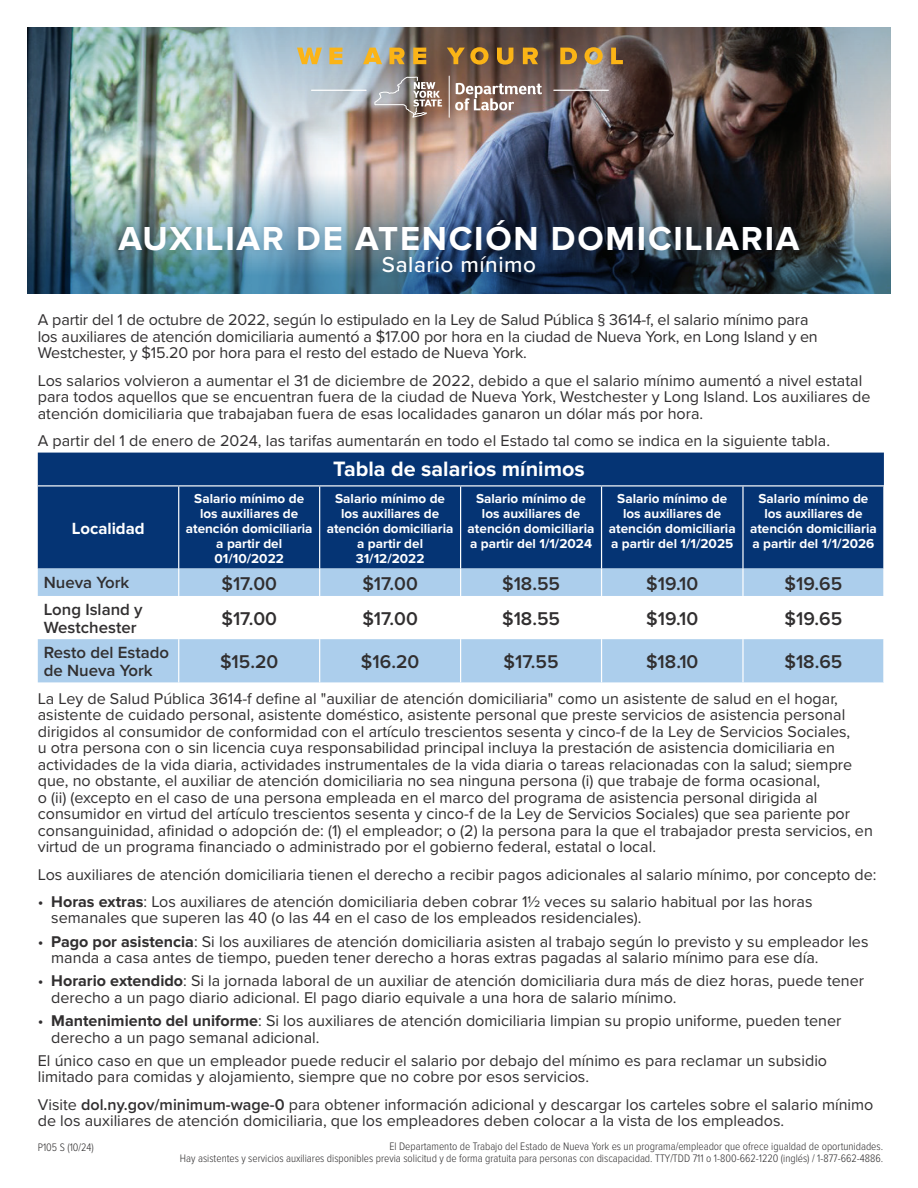
<style>
.page{position:relative;width:918px;height:1188px;background:#fff}
.page>*{position:absolute;margin:0;border:0;box-sizing:border-box;transform-origin:0 0}
.t1{font:700 34.5px "Proxima Nova";letter-spacing:.05em;color:#fff}
.t2{font:500 22.5px "Proxima Nova";letter-spacing:.025em;color:#fff}
.t3{font:700 21.6px "Proxima Nova";color:#fff}
.t4{font:600 19.2px "Proxima Nova";color:#312f30}
.t5{font:600 16.8px/18px "Proxima Nova";color:#312f30}
.t6{font:700 16.8px "Proxima Nova";color:#fff}
.t7{font:16.2px/16.5px "Proxima Nova";color:#312f30}
.t8{font:700 13.5px/15px "Proxima Nova";color:#fff;text-align:center}
.t9{font:300 11.25px/11.2px "Proxima Nova Cond";color:#312f30;text-align:right}
.s1{font-weight:700}
.s2{font-weight:600}
</style>
<div class="page">
<img style="left:27px;top:162px;width:864px;height:12px">
<img style="left:27px;top:27px;width:864px;height:135px">
<img style="left:27px;top:174px;width:864px;height:120px">
<hr style="left:553px;top:90px;width:56px;height:1px;background:#fff">
<hr style="left:311px;top:90px;width:56px;height:1px;background:#fff">
<svg style="left:455px;top:83px;width:87px;height:27px"></svg>
<hr style="left:449px;top:76px;width:1px;height:42px;background:#fff">
<svg style="left:374px;top:77px;width:68px;height:41px;background:#9d8f89"></svg>
<svg style="left:297px;top:48px;width:25px;height:16px"></svg>
<svg style="left:329px;top:48px;width:13px;height:16px"></svg>
<svg style="left:363px;top:48px;width:19px;height:16px"></svg>
<svg style="left:389px;top:48px;width:16px;height:16px"></svg>
<svg style="left:413px;top:48px;width:13px;height:16px"></svg>
<svg style="left:447px;top:47px;width:42px;height:18px"></svg>
<svg style="left:497px;top:48px;width:16px;height:17px"></svg>
<svg style="left:523px;top:48px;width:15px;height:16px"></svg>
<svg style="left:560px;top:48px;width:17px;height:16px"></svg>
<svg style="left:585px;top:47px;width:18px;height:18px"></svg>
<svg style="left:611px;top:48px;width:12px;height:16px"></svg>
<div style="left:113px;top:214px;width:692px;height:64px;background:#002953;opacity:.2"></div>
<div style="left:38px;top:453px;width:846px;height:116px;background:#053474"></div>
<svg style="left:38px;top:569px;width:845px;height:113px;fill:#acceec"></svg>
<hr style="left:178px;top:487px;width:1px;height:82px;background:#fff">
<hr style="left:319px;top:487px;width:1px;height:82px;background:#fff">
<hr style="left:601px;top:487px;width:1px;height:82px;background:#fff">
<hr style="left:742px;top:487px;width:2px;height:82px;background:#fff">
<svg style="left:178px;top:569px;width:1px;height:27px"></svg>
<svg style="left:319px;top:569px;width:1px;height:27px"></svg>
<svg style="left:601px;top:569px;width:1px;height:27px"></svg>
<hr style="left:742px;top:569px;width:2px;height:27px;background:#fff">
<hr style="left:178px;top:596px;width:1px;height:43px;background:#fff">
<hr style="left:319px;top:596px;width:1px;height:43px;background:#fff">
<hr style="left:601px;top:596px;width:1px;height:43px;background:#fff">
<hr style="left:742px;top:596px;width:2px;height:43px;background:#fff">
<hr style="left:178px;top:639px;width:1px;height:43px;background:#fff">
<hr style="left:319px;top:639px;width:1px;height:43px;background:#fff">
<hr style="left:601px;top:639px;width:1px;height:43px;background:#fff">
<hr style="left:742px;top:639px;width:2px;height:43px;background:#fff">
<hr style="left:38px;top:485px;width:141px;height:2px;background:#fff">
<hr style="left:179px;top:485px;width:141px;height:2px;background:#fff">
<hr style="left:320px;top:485px;width:141px;height:2px;background:#fff">
<hr style="left:461px;top:485px;width:141px;height:2px;background:#fff">
<hr style="left:602px;top:485px;width:141px;height:2px;background:#fff">
<hr style="left:743px;top:485px;width:142px;height:2px;background:#fff">
<hr style="left:460px;top:487px;width:1px;height:82px;background:#fff">
<hr style="left:883px;top:487px;width:2px;height:82px;background:#fff">
<svg style="left:460px;top:569px;width:1px;height:27px"></svg>
<hr style="left:460px;top:596px;width:1px;height:43px;background:#fff">
<hr style="left:460px;top:639px;width:1px;height:43px;background:#fff">
<h1 class="t1" style="left:118px;top:219px;width:683px">AUXILIAR DE ATENCIÓN DOMICILIARIA</h1>
<h2 class="t2" style="left:382px;top:248px;width:156px">Salario mínimo</h2>
<p class="t7" style="left:38px;top:311px;width:782px">A partir del 1 de octubre de 2022, según lo estipulado en la Ley de Salud Pública § 3614-f, el salario mínimo para los auxiliares de atención domiciliaria aumentó a $17.00 por hora en la ciudad de Nueva York, en Long Island y en<br>Westchester, y $15.20 por hora para el resto del estado de Nueva York.</p>
<p class="t7" style="left:38px;top:371px;width:834px">Los salarios volvieron a aumentar el 31 de diciembre de 2022, debido a que el salario mínimo aumentó a nivel estatal para todos aquellos que se encuentran fuera de la ciudad de Nueva York, Westchester y Long Island. Los auxiliares de atención domiciliaria que trabajaban fuera de esas localidades ganaron un dólar más por hora.</p>
<p class="t7" style="left:38px;top:432px;width:794px">A partir del 1 de enero de 2024, las tarifas aumentarán en todo el Estado tal como se indica en la siguiente tabla.</p>
<p class="t6" style="left:72px;top:519px;width:74px">Localidad</p>
<h3 class="t3" style="left:333px;top:456px;width:253px">Tabla de salarios mínimos</h3>
<p class="t8" style="left:186px;top:491px;width:128px">Salario mínimo de los auxiliares de atención domiciliaria a partir del<br>01/10/2022</p>
<p class="t8" style="left:327px;top:491px;width:128px">Salario mínimo de los auxiliares de atención domiciliaria a partir del<br>31/12/2022</p>
<p class="t8" style="left:468px;top:491px;width:128px">Salario mínimo de los auxiliares de atención domiciliaria a partir del 1/1/2024</p>
<p class="t8" style="left:609px;top:491px;width:128px">Salario mínimo de los auxiliares de atención domiciliaria a partir del 1/1/2025</p>
<p class="t8" style="left:750px;top:491px;width:128px">Salario mínimo de los auxiliares de atención domiciliaria a partir del 1/1/2026</p>
<p class="t5" style="left:44px;top:573px;width:87px">Nueva York</p>
<p class="t4" style="left:221px;top:569px;width:57px">$17.00</p>
<p class="t4" style="left:362px;top:569px;width:57px">$17.00</p>
<p class="t4" style="left:502px;top:569px;width:60px">$18.55</p>
<p class="t4" style="left:646px;top:569px;width:54px">$19.10</p>
<p class="t4" style="left:785px;top:569px;width:59px">$19.65</p>
<p class="t5" style="left:44px;top:600px;width:100px">Long Island y<br>Westchester</p>
<p class="t4" style="left:221px;top:604px;width:57px">$17.00</p>
<p class="t4" style="left:362px;top:604px;width:57px">$17.00</p>
<p class="t4" style="left:502px;top:604px;width:60px">$18.55</p>
<p class="t4" style="left:646px;top:604px;width:54px">$19.10</p>
<p class="t4" style="left:785px;top:604px;width:59px">$19.65</p>
<p class="t5" style="left:44px;top:643px;width:127px">Resto del Estado de Nueva York</p>
<p class="t4" style="left:220px;top:648px;width:60px">$15.20</p>
<p class="t4" style="left:361px;top:648px;width:60px">$16.20</p>
<p class="t4" style="left:504px;top:648px;width:56px">$17.55</p>
<p class="t4" style="left:646px;top:648px;width:54px">$18.10</p>
<p class="t4" style="left:784px;top:648px;width:60px">$18.65</p>
<p class="t7" style="left:38px;top:690px;width:837px">La Ley de Salud Pública 3614-f define al "auxiliar de atención domiciliaria" como un asistente de salud en el hogar, asistente de cuidado personal, asistente doméstico, asistente personal que preste servicios de asistencia personal dirigidos al consumidor de conformidad con el artículo trescientos sesenta y cinco-f de la Ley de Servicios Sociales,<br>u otra persona con o sin licencia cuya responsabilidad principal incluya la prestación de asistencia domiciliaria en actividades de la vida diaria, actividades instrumentales de la vida diaria o tareas relacionadas con la salud; siempre que, no obstante, el auxiliar de atención domiciliaria no sea ninguna persona (i) que trabaje de forma ocasional,<br>o (ii) (excepto en el caso de una persona empleada en el marco del programa de asistencia personal dirigida al consumidor en virtud del artículo trescientos sesenta y cinco-f de la Ley de Servicios Sociales) que sea pariente por consanguinidad, afinidad o adopción de: (1) el empleador; o (2) la persona para la que el trabajador presta servicios, en virtud de un programa financiado o administrado por el gobierno federal, estatal o local.</p>
<p class="t7" style="left:38px;top:865px;width:840px">Los auxiliares de atención domiciliaria tienen el derecho a recibir pagos adicionales al salario mínimo, por concepto de:</p>
<p class="t7" style="left:51px;top:893px;width:763px;text-indent:-13px">• <span class="s1">Horas extras</span>: Los auxiliares de atención domiciliaria deben cobrar 1½ veces su salario habitual por las horas semanales que superen las 40 (o las 44 en el caso de los empleados residenciales).</p>
<p class="t7" style="left:51px;top:932px;width:819px;text-indent:-13px">• <span class="s1">Pago por asistencia</span>: Si los auxiliares de atención domiciliaria asisten al trabajo según lo previsto y su empleador les manda a casa antes de tiempo, pueden tener derecho a horas extras pagadas al salario mínimo para ese día.</p>
<p class="t7" style="left:51px;top:972px;width:814px;text-indent:-13px">• <span class="s1">Horario extendido</span>: Si la jornada laboral de un auxiliar de atención domiciliaria dura más de diez horas, puede tener derecho a un pago diario adicional. El pago diario equivale a una hora de salario mínimo.</p>
<p class="t7" style="left:51px;top:1012px;width:792px;text-indent:-13px">• <span class="s1">Mantenimiento del uniforme</span>: Si los auxiliares de atención domiciliaria limpian su propio uniforme, pueden tener derecho a un pago semanal adicional.</p>
<p class="t7" style="left:38px;top:1052px;width:791px">El único caso en que un empleador puede reducir el salario por debajo del mínimo es para reclamar un subsidio limitado para comidas y alojamiento, siempre que no cobre por esos servicios.</p>
<p class="t7" style="left:38px;top:1095px;width:837px">Visite <span class="s2">dol.ny.gov/minimum-wage-0</span> para obtener información adicional y descargar los carteles sobre el salario mínimo de los auxiliares de atención domiciliaria, que los empleadores deben colocar a la vista de los empleados.</p>
<p class="t9" style="left:38px;top:1141px;width:58px">P105 S (10/24)</p>
<p class="t9" style="left:180px;top:1140px;width:705px">El Departamento de Trabajo del Estado de Nueva York es un programa/empleador que ofrece igualdad de oportunidades.<br>Hay asistentes y servicios auxiliares disponibles previa solicitud y de forma gratuita para personas con discapacidad. TTY/TDD 711 o 1-800-662-1220 (inglés) / 1-877-662-4886.</p>
</div>
